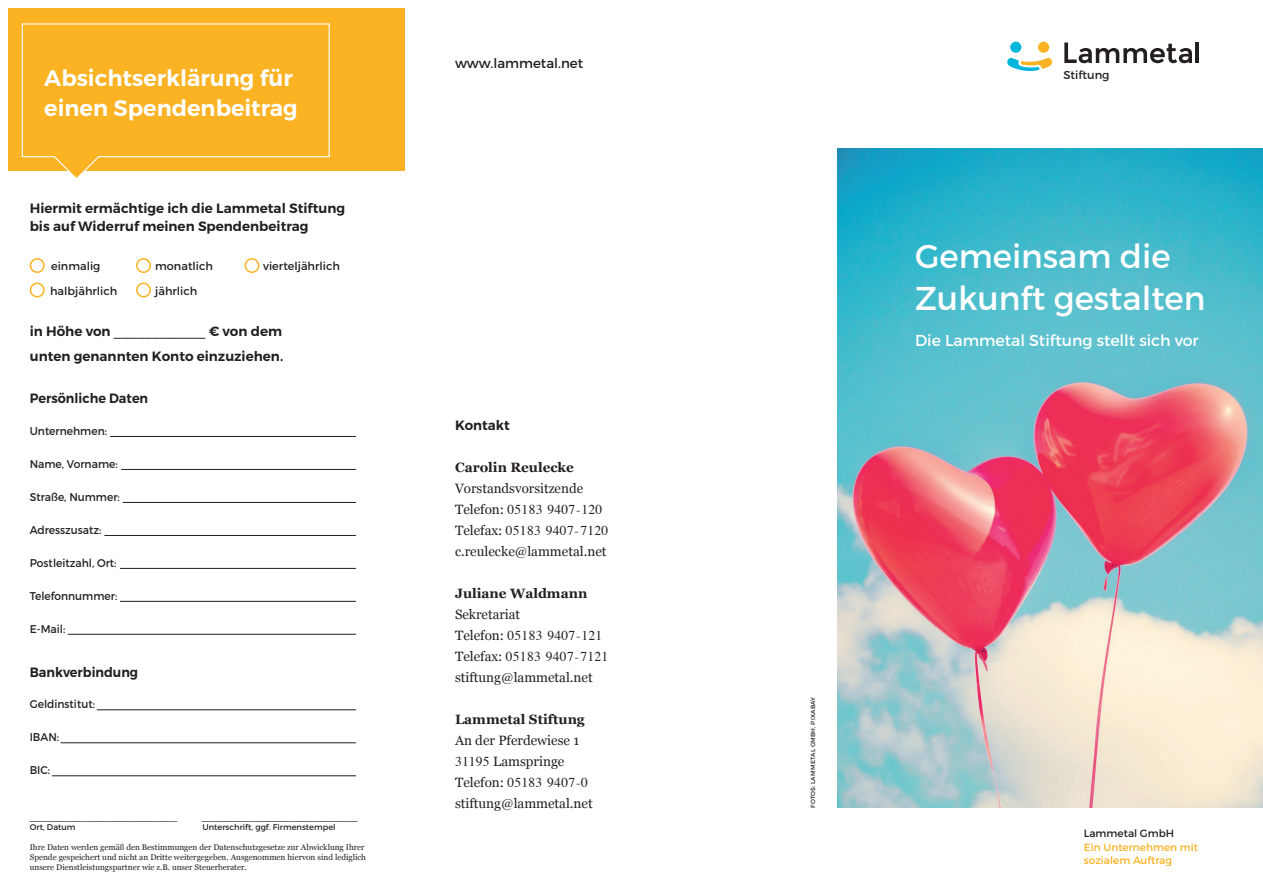
<style>
.page{position:relative;width:1263px;height:893px;background:#fff}
.page>*{position:absolute;margin:0;border:0;box-sizing:border-box;transform-origin:0 0}
.t1{font:33px/42px "Montserrat";color:#fff}
.t2{font:600 22.5px/30px "Montserrat";color:#fff}
.t3{font:15.75px "Montserrat";color:#fff}
.t4{font:600 13.5px/18px "Montserrat";color:#231f20}
.t5{font:13.5px/21px "Georgia";color:#231f20}
.t6{font:13.5px/21px "Times";letter-spacing:.025em;color:#231f20}
.t7{font:700 13.5px "Georgia";color:#231f20}
.t8{font:600 13.5px "Montserrat";color:#231f20;scale:.95 1}
.t9{font:13.5px "Montserrat";color:#231f20}
.t10{font:12.75px "Georgia";color:#231f20}
.t11{font:11.55px "Montserrat";color:#231f20}
.t12{font:11.25px "Montserrat";color:#231f20;scale:.95 1}
.t13{font:11.25px "Montserrat";color:#231f20}
.t14{font:10.5px/13.5px "Montserrat";color:#fbb323}
.t15{font:10.5px "Montserrat";color:#231f20}
.t16{font:8.25px/9.9px "Georgia";color:#231f20}
.t17{font:8.25px "Montserrat";color:#231f20}
.t18{font:6px "Montserrat";letter-spacing:.03em;color:#231f20}
.s1{font-weight:400}
.s2{font-family:"Georgia"}
.s3{font-family:"Times"}
</style>
<div class="page">
<img style="left:838px;top:149px;width:425px;height:659px">
<div style="left:1010px;top:42px;width:11px;height:11px;background:#00b6db;border-radius:50%"></div>
<div style="left:1038px;top:42px;width:11px;height:11px;background:#fbb323;border-radius:50%"></div>
<svg style="left:1007px;top:58px;width:45px;height:13px"></svg>
<svg style="left:1064px;top:43px;width:128px;height:20px"></svg>
<hr style="left:1196px;top:43px;width:3px;height:20px;background:#231f20">
<div style="left:9px;top:9px;width:396px;height:162px;background:#fbb323"></div>
<svg style="left:21px;top:23px;width:309px;height:155px"></svg>
<div style="left:51px;top:129px;width:50px;height:27px;background:#fbb323"></div>
<div style="left:30px;top:258px;width:15px;height:15px;border:2px solid #fbb323;border-radius:50%"></div>
<div style="left:30px;top:283px;width:15px;height:14px;border:2px solid #fbb323;border-radius:50%"></div>
<div style="left:136px;top:258px;width:15px;height:15px;border:2px solid #fbb323;border-radius:50%"></div>
<div style="left:136px;top:283px;width:15px;height:14px;border:2px solid #fbb323;border-radius:50%"></div>
<div style="left:244px;top:258px;width:15px;height:15px;border:2px solid #fbb323;border-radius:50%"></div>
<hr style="left:110px;top:436px;width:246px;height:1px;background:#231f20">
<hr style="left:121px;top:469px;width:235px;height:1px;background:#231f20">
<hr style="left:123px;top:502px;width:233px;height:1px;background:#231f20">
<hr style="left:104px;top:535px;width:252px;height:1px;background:#231f20">
<hr style="left:120px;top:568px;width:236px;height:1px;background:#231f20">
<hr style="left:120px;top:601px;width:236px;height:1px;background:#231f20">
<hr style="left:68px;top:634px;width:288px;height:1px;background:#231f20">
<hr style="left:97px;top:709px;width:259px;height:1px;background:#231f20">
<hr style="left:61px;top:742px;width:295px;height:1px;background:#231f20">
<hr style="left:52px;top:775px;width:304px;height:1px;background:#231f20">
<h2 class="t2" style="left:44px;top:63px;width:255px">Absichtserklärung für einen Spendenbeitrag</h2>
<h3 class="t4" style="left:30px;top:199px;width:317px">Hiermit ermächtige ich die Lammetal Stiftung bis auf Widerruf meinen Spendenbeitrag</h3>
<h3 class="t13" style="left:51px;top:259px;width:51px">einmalig</h3>
<h3 class="t13" style="left:155px;top:259px;width:59px">monatlich</h3>
<h3 class="t13" style="left:263px;top:259px;width:78px">vierteljährlich</h3>
<h3 class="t13" style="left:50px;top:284px;width:69px">halbjährlich</h3>
<h3 class="t13" style="left:155px;top:284px;width:44px">jährlich</h3>
<h3 class="t4" style="left:30px;top:318px;width:255px;line-height:25.5px">in Höhe von <span class="s1">____________</span> € von dem unten genannten Konto einzuziehen.</h3>
<h3 class="t8" style="left:30px;top:390px;width:126px">Persönliche Daten</h3>
<h3 class="t12" style="left:30px;top:424px;width:83px">Unternehmen:</h3>
<h3 class="t12" style="left:30px;top:457px;width:94px">Name, Vorname:</h3>
<h3 class="t12" style="left:30px;top:490px;width:96px">Straße, Nummer:</h3>
<h3 class="t12" style="left:30px;top:523px;width:77px">Adresszusatz:</h3>
<h3 class="t12" style="left:30px;top:556px;width:93px">Postleitzahl, Ort:</h3>
<h3 class="t12" style="left:30px;top:589px;width:94px">Telefonnummer:</h3>
<h3 class="t12" style="left:30px;top:622px;width:39px">E-Mail:</h3>
<h3 class="t8" style="left:30px;top:663px;width:116px">Bankverbindung</h3>
<h3 class="t12" style="left:30px;top:697px;width:70px">Geldinstitut:</h3>
<h3 class="t12" style="left:30px;top:730px;width:32px">IBAN:</h3>
<h3 class="t12" style="left:30px;top:763px;width:23px">BIC:</h3>
<h3 class="t10" style="left:30px;top:806px;width:149px">__________________</h3>
<h3 class="t10" style="left:202px;top:806px;width:157px">___________________</h3>
<p class="t17" style="left:30px;top:822px;width:47px">Ort, Datum</p>
<p class="t17" style="left:202px;top:822px;width:135px">Unterschrift, ggf. Firmenstempel</p>
<p class="t16" style="left:30px;top:842px;width:338px">Ihre Daten werden gemäß den Bestimmungen der Datenschutzgesetze zur Abwicklung Ihrer<br>Spende gespeichert und nicht an Dritte weitergegeben. Ausgenommen hiervon sind lediglich unsere Dienstleistungspartner wie z.B. unser Steuerberater.</p>
<h3 class="t9" style="left:455px;top:55px;width:130px">www.lammetal.net</h3>
<h3 class="t4" style="left:455px;top:416px;width:56px">Kontakt</h3>
<h3 class="t7" style="left:455px;top:457px;width:120px">Carolin Reulecke</h3>
<h3 class="t5" style="left:455px;top:477px;width:130px">Vorstandsvorsitzende</h3>
<h3 class="t6" style="left:455px;top:498px;width:155px"><span class="s2">Telefon:</span> 05183 9407-120<br><span class="s2">Telefax:</span> 05183 9407-7120</h3>
<h3 class="t5" style="left:455px;top:540px;width:153px">c.reulecke@lammetal.net</h3>
<h3 class="t7" style="left:455px;top:583px;width:134px">Juliane Waldmann</h3>
<h3 class="t5" style="left:455px;top:603px;width:67px">Sekretariat</h3>
<h3 class="t6" style="left:455px;top:624px;width:155px"><span class="s2">Telefon:</span> 05183 9407-121<br><span class="s2">Telefax:</span> 05183 9407-7121</h3>
<h3 class="t5" style="left:455px;top:666px;width:139px">stiftung@lammetal.net</h3>
<h3 class="t7" style="left:455px;top:709px;width:131px">Lammetal Stiftung</h3>
<h3 class="t5" style="left:455px;top:729px;width:126px">An der Pferdewiese 1<br><span class="s3">31195</span> Lamspringe</h3>
<h3 class="t6" style="left:455px;top:771px;width:134px"><span class="s2">Telefon:</span> 05183 9407-0</h3>
<h3 class="t5" style="left:455px;top:792px;width:139px">stiftung@lammetal.net</h3>
<h3 class="t11" style="left:1063px;top:67px;width:48px">Stiftung</h3>
<h1 class="t1" style="left:915px;top:235px;width:292px">Gemeinsam die<br>Zukunft gestalten</h1>
<h3 class="t3" style="left:915px;top:330px;width:285px">Die Lammetal Stiftung stellt sich vor</h3>
<p class="t18" style="left:809px;top:808px;width:113px;rotate:-90deg">FOTOS: LAMMETAL GMBH, PIXABAY</p>
<p class="t15" style="left:1084px;top:827px;width:92px">Lammetal GmbH</p>
<p class="t14" style="left:1084px;top:840px;width:116px">Ein Unternehmen mit sozialem Auftrag</p>
</div>
